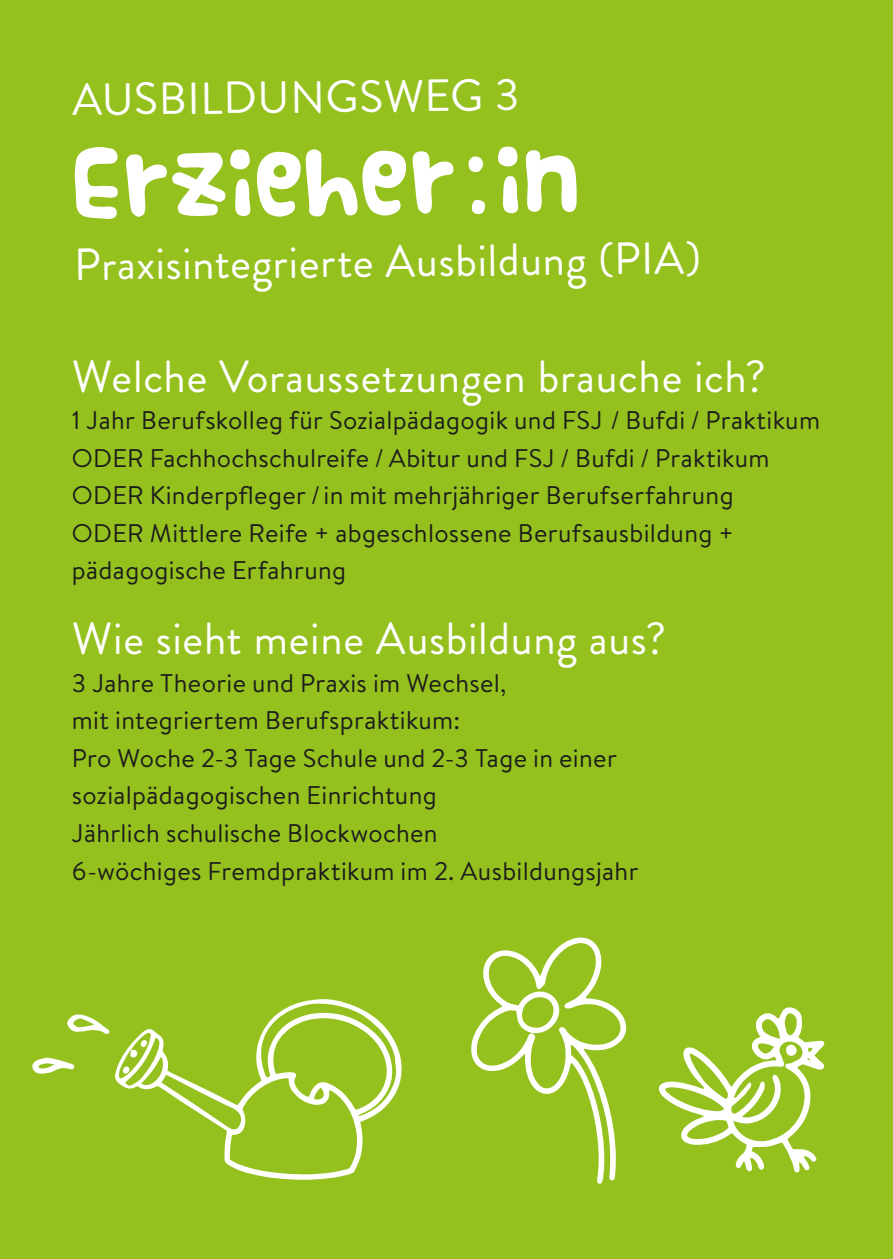
<style>
.page{position:relative;width:893px;height:1259px;background:#95c11f}
.page>*{position:absolute;margin:0;border:0;box-sizing:border-box;transform-origin:0 0}
.t1{font:72px "Funnier";color:#fff}
.t2{font:45px "Brandon Grotesque";letter-spacing:.015em;color:#fff}
.t3{font:25.5px/37.5px "Brandon Text";letter-spacing:.015em;color:#1d1d1b}
</style>
<div class="page">
<svg style="left:471px;top:937px;width:156px;height:247px"></svg>
<svg style="left:115px;top:999px;width:287px;height:181px"></svg>
<svg style="left:32px;top:1057px;width:42px;height:16px"></svg>
<svg style="left:67px;top:1014px;width:42px;height:20px"></svg>
<div style="left:123px;top:1066px;width:6px;height:7px;background:#fff;border-radius:3px"></div>
<svg style="left:130px;top:1040px;width:17px;height:18px"></svg>
<svg style="left:658px;top:1007px;width:167px;height:165px"></svg>
<div style="left:786px;top:1044px;width:11px;height:11px;background:#fff;border-radius:50%"></div>
<h2 class="t2" style="left:72px;top:70px;width:448px;rotate:-1deg">AUSBILDUNGSWEG 3</h2>
<h1 class="t1" style="left:72px;top:146px;width:510px;rotate:-1deg">Erzieher:in</h1>
<h2 class="t2" style="left:73px;top:235px;width:628px;rotate:-1deg">Praxisintegrierte Ausbildung (PIA)</h2>
<h2 class="t2" style="left:72px;top:345px;width:695px">Welche Voraussetzungen brauche ich?</h2>
<p class="t3" style="left:72px;top:401px;width:750px">1 Jahr Berufskolleg für Sozialpädagogik und FSJ / Bufdi / Praktikum ODER Fachhochschulreife / Abitur und FSJ / Bufdi / Praktikum ODER Kinderpfleger /in mit mehrjähriger Berufserfahrung<br>ODER Mittlere Reife + abgeschlossene Berufsausbildung + pädagogische Erfahrung</p>
<h2 class="t2" style="left:72px;top:608px;width:596px">Wie sieht meine Ausbildung aus?</h2>
<p class="t3" style="left:72px;top:663px;width:568px">3 Jahre Theorie und Praxis im Wechsel,<br>mit integriertem Berufspraktikum:<br>Pro Woche 2-3 Tage Schule und 2-3 Tage in einer sozialpädagogischen Einrichtung<br>Jährlich schulische Blockwochen<br>6-wöchiges Fremdpraktikum im 2. Ausbildungsjahr</p>
</div>
